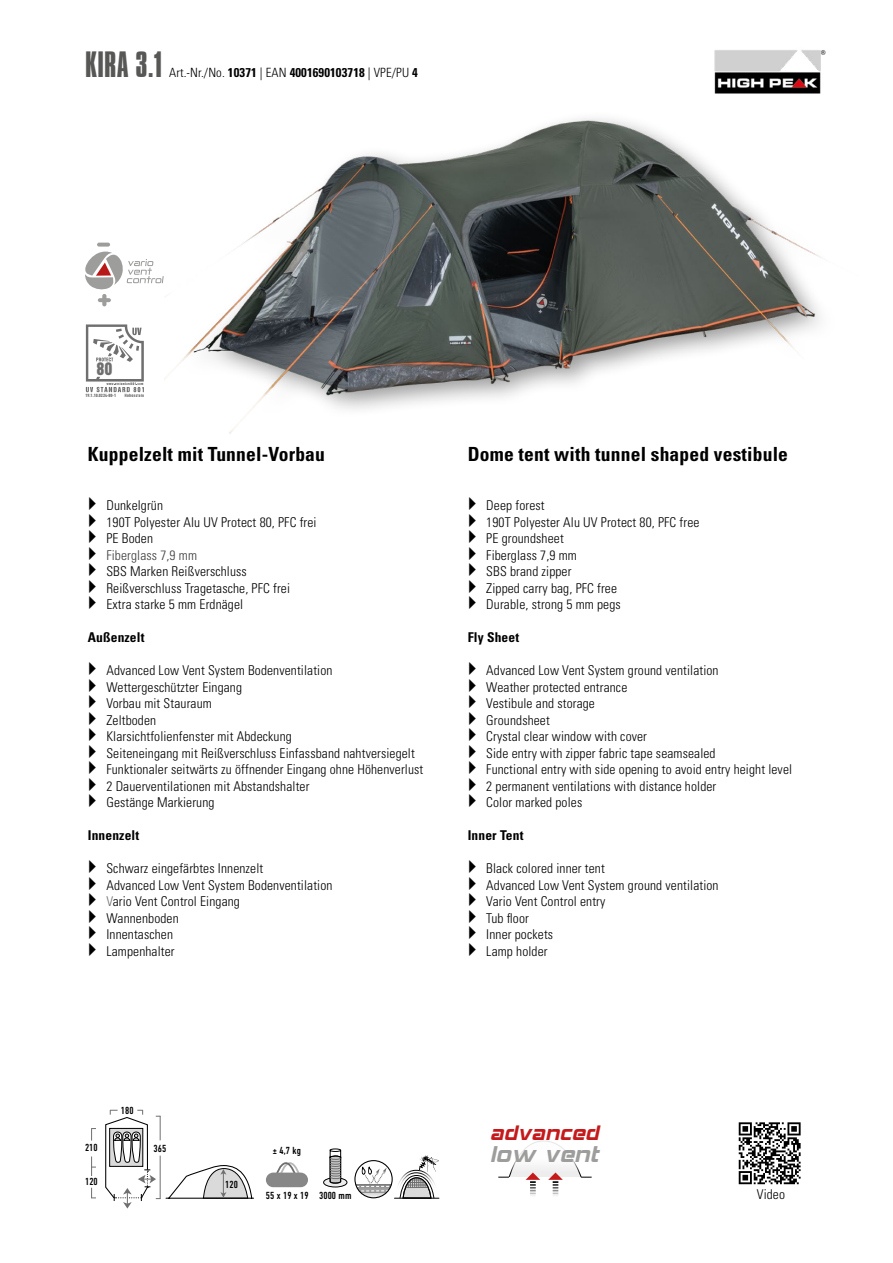
<style>
.page{position:relative;width:893px;height:1263px;background:#fff}
.page>*{position:absolute;margin:0;border:0;box-sizing:border-box;transform-origin:0 0}
.t1{font:31.5px "Compacta";color:#575756}
.t2{font:27.45px "Hemi Head 426";letter-spacing:.01em;color:#9d9d9c}
.t3{font:25.2px "Hemi Head 426";letter-spacing:.01em;color:#c51a1b}
.t4{font:700 condensed 19.5px "Univers LT Std";letter-spacing:.01em;color:#000}
.t5{font:800 condensed 18.45px "DIN Next LT Pro";color:#706f6f}
.t6{font:300 condensed 13.5px "Univers LT Std";letter-spacing:.01em;color:#000}
.t7{font:700 condensed 13.5px "Univers LT Std";letter-spacing:.01em;color:#000}
.t8{font:300 condensed 13.5px "Univers LT Std";letter-spacing:.01em;color:#3c3c3b}
.t9{font:300 condensed 12.75px "Univers LT Std";letter-spacing:.01em;color:#000}
.t10{font:500 condensed 10.5px "DIN Next LT Pro";letter-spacing:.01em;color:#000}
.t11{font:800 condensed 4.65px "DIN Next LT Pro";color:#706f6f}
.s1{font-weight:700}
.s2{color:#706f6f}
</style>
<div class="page">
<img style="left:164px;top:118px;width:658px;height:316px">
<svg style="left:86px;top:324px;width:58px;height:73px"></svg>
<svg style="left:97px;top:243px;width:13px;height:4px"></svg>
<svg style="left:98px;top:298px;width:13px;height:4px"></svg>
<svg style="left:102px;top:294px;width:4px;height:12px"></svg>
<svg style="left:85px;top:251px;width:79px;height:39px"></svg>
<svg style="left:739px;top:1122px;width:62px;height:62px"></svg>
<svg style="left:324px;top:1178px;width:23px;height:9px"></svg>
<div style="left:323px;top:1177px;width:24px;height:10px;border:1px solid #000;border-radius:50%"></div>
<svg style="left:329px;top:1148px;width:12px;height:36px"></svg>
<svg style="left:91px;top:1188px;width:5px;height:10px"></svg>
<svg style="left:91px;top:1156px;width:5px;height:20px"></svg>
<svg style="left:91px;top:1128px;width:5px;height:12px"></svg>
<svg style="left:105px;top:1110px;width:149px;height:98px"></svg>
<svg style="left:276px;top:1162px;width:23px;height:10px"></svg>
<div style="left:266px;top:1172px;width:42px;height:15px;background:#878787;border-radius:7px"></div>
<svg style="left:356px;top:1155px;width:84px;height:44px"></svg>
<div style="left:354px;top:1160px;width:39px;height:38px;border:1px solid #000;border-radius:50%"></div>
<svg style="left:498px;top:1140px;width:94px;height:56px"></svg>
<img style="left:714px;top:50px;width:112px;height:44px">
<p class="t1" style="left:85px;top:42px;width:79px">KIRA 3.1</p>
<p class="t9" style="left:169px;top:65px;width:250px">Art.-Nr./No. <span class="s1">10371</span> | EAN <span class="s1">4001690103718</span> | VPE/PU <span class="s1">4</span></p>
<p class="t5" style="left:97px;top:358px;width:18px">80</p>
<p class="t11" style="left:85px;top:393px;width:32px">19.1.10.0224-80-1</p>
<p class="t4" style="left:88px;top:442px;width:239px">Kuppelzelt mit Tunnel-Vorbau</p>
<p class="t6" style="left:106px;top:497px;width:58px">Dunkelgrün</p>
<p class="t6" style="left:106px;top:514px;width:212px">190T Polyester Alu UV Protect 80, PFC frei</p>
<p class="t6" style="left:106px;top:530px;width:48px">PE Boden</p>
<p class="t8" style="left:106px;top:547px;width:92px">Fiberglass 7,9 mm</p>
<p class="t6" style="left:106px;top:563px;width:142px">SBS Marken Reißverschluss</p>
<p class="t6" style="left:106px;top:580px;width:185px">Reißverschluss Tragetasche, PFC frei</p>
<p class="t6" style="left:106px;top:596px;width:138px">Extra starke 5 mm Erdnägel</p>
<p class="t7" style="left:88px;top:629px;width:58px">Außenzelt</p>
<p class="t6" style="left:106px;top:662px;width:228px">Advanced Low Vent System Bodenventilation</p>
<p class="t6" style="left:106px;top:679px;width:137px">Wettergeschützter Eingang</p>
<p class="t6" style="left:106px;top:695px;width:107px">Vorbau mit Stauraum</p>
<p class="t6" style="left:106px;top:712px;width:51px">Zeltboden</p>
<p class="t6" style="left:106px;top:728px;width:187px">Klarsichtfolienfenster mit Abdeckung</p>
<p class="t6" style="left:106px;top:745px;width:310px">Seiteneingang mit Reißverschluss Einfassband nahtversiegelt</p>
<p class="t6" style="left:106px;top:761px;width:318px">Funktionaler seitwärts zu öffnender Eingang ohne Höhenverlust</p>
<p class="t6" style="left:106px;top:778px;width:205px">2 Dauerventilationen mit Abstandshalter</p>
<p class="t6" style="left:106px;top:794px;width:110px">Gestänge Markierung</p>
<p class="t7" style="left:88px;top:827px;width:53px">Innenzelt</p>
<p class="t6" style="left:106px;top:860px;width:158px">Schwarz eingefärbtes Innenzelt</p>
<p class="t6" style="left:106px;top:877px;width:228px">Advanced Low Vent System Bodenventilation</p>
<p class="t6" style="left:106px;top:893px;width:135px"><span class="s2">V</span>ario Vent Control Eingang</p>
<p class="t6" style="left:106px;top:910px;width:74px">Wannenboden</p>
<p class="t6" style="left:106px;top:926px;width:68px">Innentaschen</p>
<p class="t6" style="left:106px;top:943px;width:70px">Lampenhalter</p>
<p class="t4" style="left:468px;top:442px;width:322px">Dome tent with tunnel shaped vestibule</p>
<p class="t6" style="left:486px;top:497px;width:60px">Deep forest</p>
<p class="t6" style="left:486px;top:514px;width:215px">190T Polyester Alu UV Protect 80, PFC free</p>
<p class="t6" style="left:486px;top:530px;width:79px">PE groundsheet</p>
<p class="t6" style="left:486px;top:547px;width:92px">Fiberglass 7,9 mm</p>
<p class="t6" style="left:486px;top:563px;width:87px">SBS brand zipper</p>
<p class="t6" style="left:486px;top:580px;width:132px">Zipped carry bag, PFC free</p>
<p class="t6" style="left:486px;top:596px;width:136px">Durable, strong 5 mm pegs</p>
<p class="t7" style="left:468px;top:629px;width:53px">Fly Sheet</p>
<p class="t6" style="left:486px;top:662px;width:234px">Advanced Low Vent System ground ventilation</p>
<p class="t6" style="left:486px;top:679px;width:143px">Weather protected entrance</p>
<p class="t6" style="left:486px;top:695px;width:110px">Vestibule and storage</p>
<p class="t6" style="left:486px;top:712px;width:65px">Groundsheet</p>
<p class="t6" style="left:486px;top:728px;width:162px">Crystal clear window with cover</p>
<p class="t6" style="left:486px;top:745px;width:231px">Side entry with zipper fabric tape seamsealed</p>
<p class="t6" style="left:486px;top:761px;width:307px">Functional entry with side opening to avoid entry height level</p>
<p class="t6" style="left:486px;top:778px;width:232px">2 permanent ventilations with distance holder</p>
<p class="t6" style="left:486px;top:794px;width:97px">Color marked poles</p>
<p class="t7" style="left:468px;top:827px;width:57px">Inner Tent</p>
<p class="t6" style="left:486px;top:860px;width:120px">Black colored inner tent</p>
<p class="t6" style="left:486px;top:877px;width:234px">Advanced Low Vent System ground ventilation</p>
<p class="t6" style="left:486px;top:893px;width:121px">Vario Vent Control entry</p>
<p class="t6" style="left:486px;top:910px;width:44px">Tub floor</p>
<p class="t6" style="left:486px;top:926px;width:68px">Inner pockets</p>
<p class="t6" style="left:486px;top:943px;width:63px">Lamp holder</p>
<p class="t10" style="left:85px;top:1141px;width:14px">210</p>
<p class="t10" style="left:121px;top:1104px;width:14px">180</p>
<p class="t10" style="left:154px;top:1142px;width:14px">365</p>
<p class="t10" style="left:273px;top:1144px;width:30px">± 4,7 kg</p>
<p class="t3" style="left:490px;top:1122px;width:110px">advanced</p>
<p class="t2" style="left:490px;top:1143px;width:110px">low vent</p>
<p class="t10" style="left:85px;top:1175px;width:14px">120</p>
<p class="t10" style="left:225px;top:1178px;width:14px">120</p>
<p class="t10" style="left:266px;top:1189px;width:44px">55 x 19 x 19</p>
<p class="t10" style="left:319px;top:1189px;width:34px">3000 mm</p>
<p class="t6" style="left:757px;top:1186px;width:30px">Video</p>
</div>
